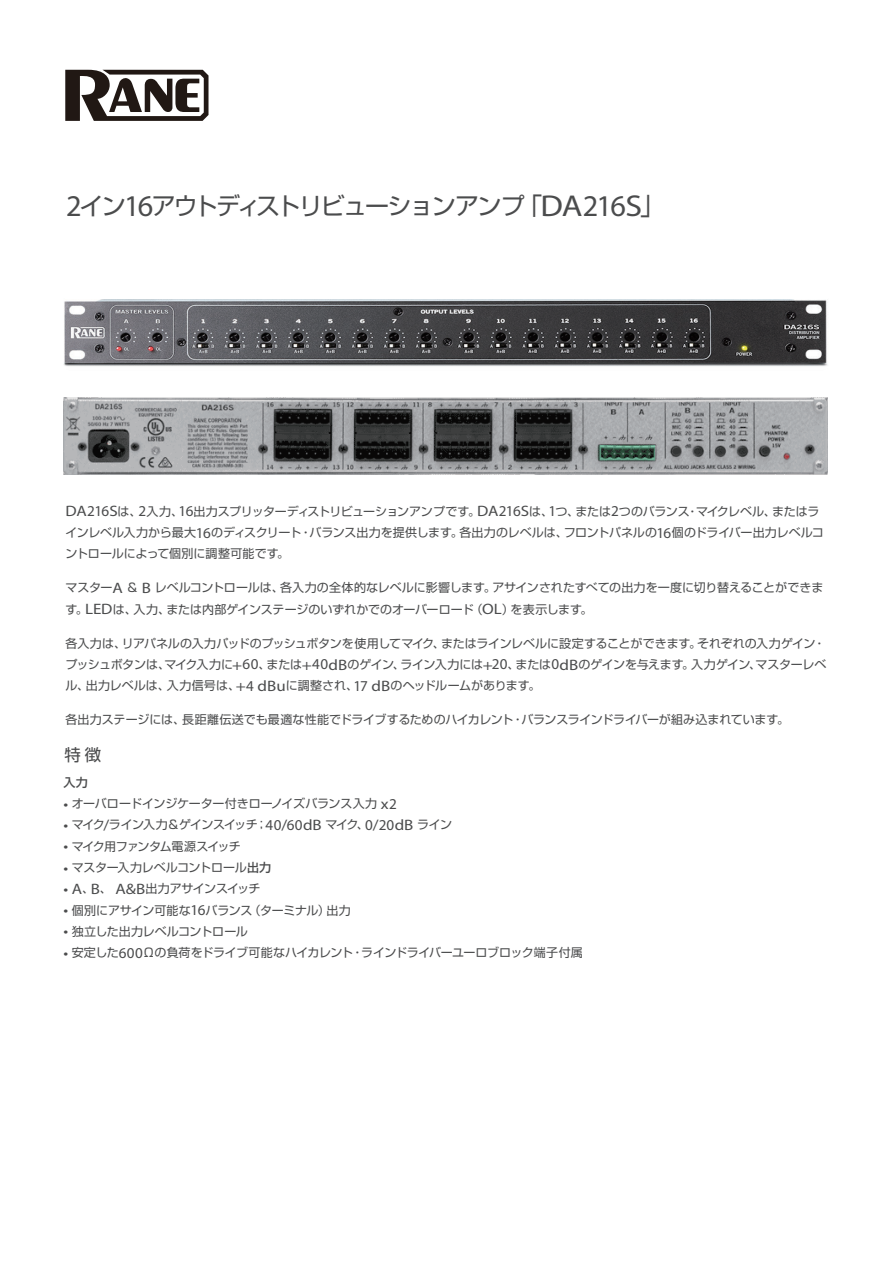
<style>
.page{position:relative;width:893px;height:1263px;background:#fff}
.page>*{position:absolute;margin:0;border:0;box-sizing:border-box;transform-origin:0 0}
.t1{font:24px "Shin Go Pro";letter-spacing:-.075em;color:#4b4c4d}
.t2{font:16.5px "Shin Go Pro";color:#4b4c4d}
.t3{font:12px/21.3px "Shin Go Pro";letter-spacing:-.015em;color:#4b4c4d}
.t4{font:12px "Shin Go Pro";letter-spacing:-.06em;color:#4b4c4d}
.t5{font:12px "Shin Go Pro";letter-spacing:-.045em;color:#4b4c4d}
.t6{font:12px "Shin Go Pro";letter-spacing:-.05em;color:#4b4c4d}
.t7{font:500 12px "Shin Go Pro";color:#4b4c4d}
.s1{font-family:"Myriad Pro";font-size:30.3px}
.s2{font-family:"Myriad Pro";font-size:15.15px}
.s3{font-weight:500}
</style>
<div class="page">
<img style="left:64px;top:397px;width:763px;height:77px">
<img style="left:64px;top:299px;width:764px;height:67px">
<svg style="left:65px;top:70px;width:143px;height:51px"></svg>
<h1 class="t1" style="left:66px;top:186px;width:600px"><span class="s1">2</span>イン<span class="s1">16</span>アウトディストリビューションアンプ「<span class="s1">DA216S</span>」</h1>
<p class="t3" style="left:65px;top:499px;width:760px"><span class="s2">DA216S</span>は、<span class="s2">2</span>入力、<span class="s2">16</span>出力スプリッターディストリビューションアンプです。<span class="s2">DA216S</span>は、<span class="s2">1</span>つ、または<span class="s2">2</span>つのバランス・マイクレベル、またはラインレベル入力から最大<span class="s2">16</span>のディスクリート・バランス出力を提供します。各出力のレベルは、フロントパネルの<span class="s2">16</span>個のドライバー出力レベルコントロールによって個別に調整可能です。</p>
<p class="t3" style="left:65px;top:576px;width:759px">マスター<span class="s2">A</span> ＆ <span class="s2">B</span> レベルコントロールは、各入力の全体的なレベルに影響します。アサインされたすべての出力を一度に切り替えることができます。<span class="s2">LED</span>は、入力、または内部ゲインステージのいずれかでのオーバーロード（<span class="s2">OL</span>）を表示します。</p>
<p class="t3" style="left:65px;top:631px;width:762px;text-align:justify">各入力は、リアパネルの入力パッドのプッシュボタンを使用してマイク、またはラインレベルに設定することができます。それぞれの入力ゲイン・プッシュボタンは、マイク入力に<span class="s2">+60</span>、または<span class="s2">+40dB</span>のゲイン、ライン入力には<span class="s2">+20</span>、または<span class="s2">0dB</span>のゲインを与えます。入力ゲイン、マスターレベル、出力レベルは、入力信号は、<span class="s2">+4 dBu</span>に調整され、<span class="s2">17 dB</span>のヘッドルームがあります。</p>
<p class="t3" style="left:65px;top:708px;width:725px">各出力ステージには、長距離伝送でも最適な性能でドライブするためのハイカレント・バランスラインドライバーが組み込まれています。</p>
<h2 class="t2" style="left:65px;top:741px;width:38px">特徴</h2>
<p class="t7" style="left:63px;top:772px;width:26px">入力</p>
<p class="t3" style="left:63px;top:791px;width:335px"><span class="s2">•</span> オーバロードインジケーター付きローノイズバランス入力 <span class="s2">x2</span></p>
<p class="t4" style="left:63px;top:815px;width:390px"><span class="s2">•</span> マイク<span class="s2">/</span>ライン入力＆ゲインスイッチ；<span class="s2">40/60dB</span> マイク、<span class="s2">0/20dB</span> ライン</p>
<p class="t6" style="left:63px;top:836px;width:179px"><span class="s2">•</span> マイク用ファンタム電源スイッチ</p>
<p class="t3" style="left:63px;top:855px;width:209px"><span class="s2">•</span> マスター入力レベルコントロール<span class="s3">出力</span></p>
<p class="t5" style="left:63px;top:879px;width:199px"><span class="s2">• A</span>、<span class="s2">B</span>、 <span class="s2">A&amp;B</span>出力アサインスイッチ</p>
<p class="t3" style="left:63px;top:898px;width:289px"><span class="s2">•</span> 個別にアサイン可能な<span class="s2">16</span>バランス（ターミナル）出力</p>
<p class="t3" style="left:63px;top:919px;width:186px"><span class="s2">•</span> 独立した出力レベルコントロール</p>
<p class="t3" style="left:63px;top:940px;width:521px"><span class="s2">•</span> 安定した<span class="s2">600</span>Ωの負荷をドライブ可能なハイカレント・ラインドライバーユーロブロック端子付属</p>
</div>
